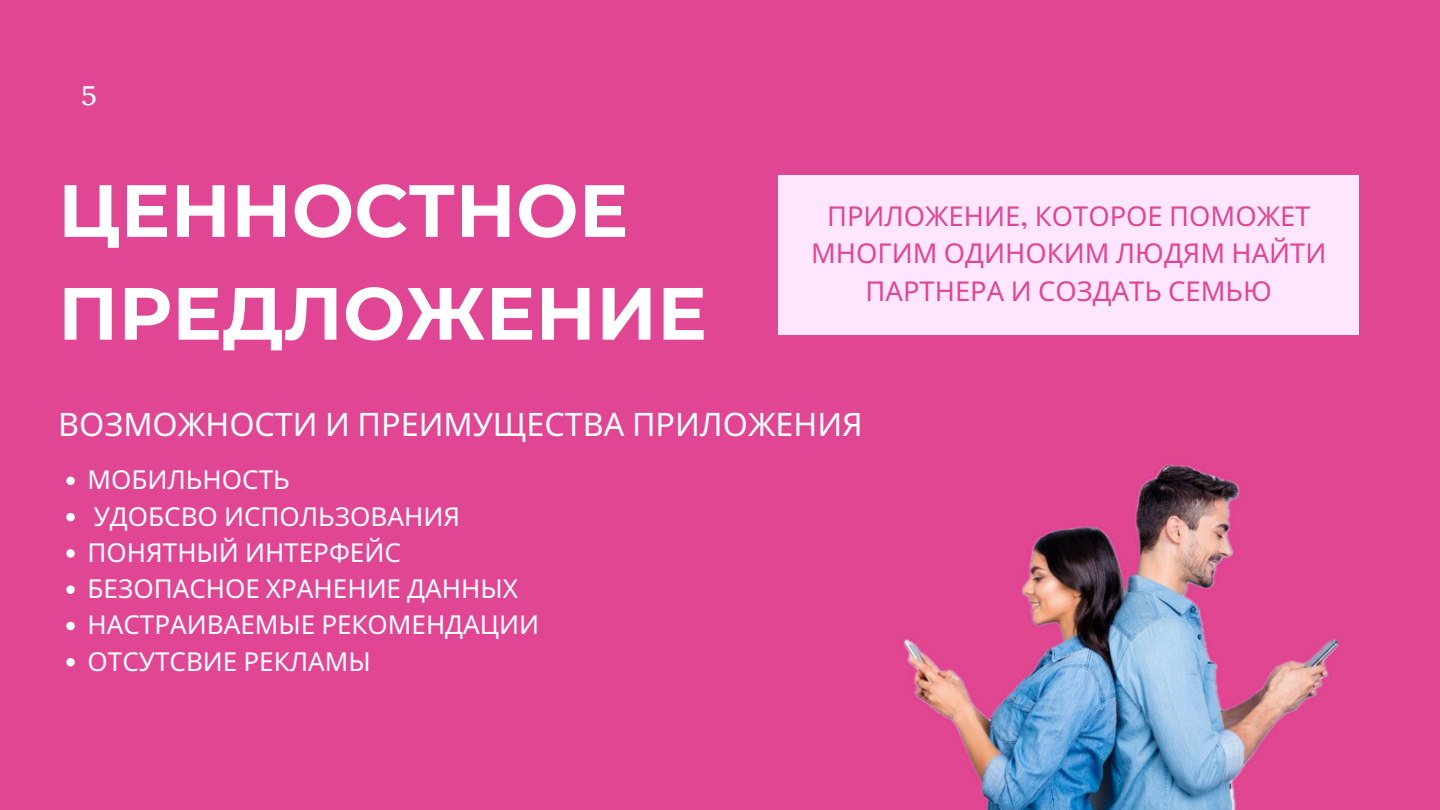
<style>
.page{position:relative;width:1440px;height:810px;background:#e14694}
.page>*{position:absolute;margin:0;border:0;box-sizing:border-box;transform-origin:0 0}
.t1{font:700 73.9px/102.8px "Montserrat";letter-spacing:.005em;color:#fff}
.t2{font:32.3px "Noto Sans";color:#fff}
.t3{font:28px "Veleka";color:#fff}
.t4{font:27.3px/37.6px "Noto Sans";color:#e14694;text-align:center}
.t5{font:26px "Noto Sans";color:#fff}
.s1{font-family:"Trocchi"}
</style>
<div class="page">
<div style="left:779px;top:175px;width:580px;height:160px;background:#fee6fe"></div>
<img style="left:903px;top:464px;width:436px;height:346px">
<svg style="left:66px;top:477px;width:9px;height:8px"></svg>
<svg style="left:66px;top:513px;width:9px;height:8px"></svg>
<svg style="left:66px;top:549px;width:9px;height:9px"></svg>
<svg style="left:66px;top:585px;width:9px;height:9px"></svg>
<svg style="left:66px;top:622px;width:9px;height:8px"></svg>
<svg style="left:66px;top:658px;width:9px;height:8px"></svg>
<p class="t3" style="left:81px;top:78px;width:17px">5</p>
<p class="t1" style="left:58px;top:159px;width:650px">ЦЕННОСТНОЕ<br>ПРЕДЛОЖЕНИЕ</p>
<h1 class="t4" style="left:811px;top:196px;width:517px">ПРИЛОЖЕНИЕ<span class="s1">,</span> КОТОРОЕ ПОМОЖЕТ<br>МНОГИМ ОДИНОКИМ ЛЮДЯМ НАЙТИ<br>ПАРТНЕРА И СОЗДАТЬ СЕМЬЮ</h1>
<h2 class="t2" style="left:58px;top:401px;width:806px">ВОЗМОЖНОСТИ И ПРЕИМУЩЕСТВА ПРИЛОЖЕНИЯ</h2>
<p class="t5" style="left:88px;top:462px;width:204px">МОБИЛЬНОСТЬ</p>
<p class="t5" style="left:94px;top:498px;width:368px">УДОБСВО ИСПОЛЬЗОВАНИЯ</p>
<p class="t5" style="left:88px;top:534px;width:315px">ПОНЯТНЫЙ ИНТЕРФЕЙС</p>
<p class="t5" style="left:88px;top:570px;width:432px">БЕЗОПАСНОЕ ХРАНЕНИЕ ДАННЫХ</p>
<p class="t5" style="left:88px;top:607px;width:453px">НАСТРАИВАЕМЫЕ РЕКОМЕНДАЦИИ</p>
<p class="t5" style="left:88px;top:643px;width:285px">ОТСУТСВИЕ РЕКЛАМЫ</p>
</div>
